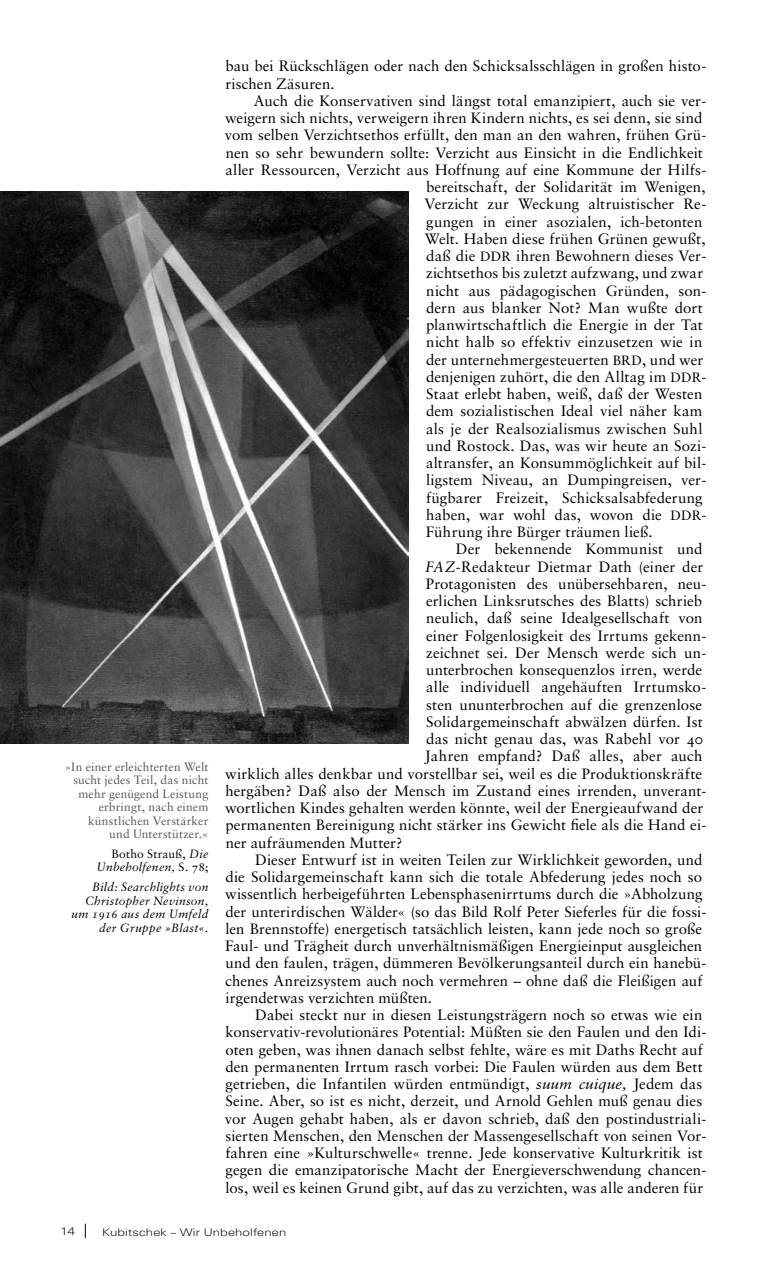
<style>
.page{position:relative;width:766px;height:1263px;background:#fff}
.page>*{position:absolute;margin:0;border:0;box-sizing:border-box;transform-origin:0 0}
.t1{font:15px/17.2px "Sabon LT Std";letter-spacing:.005em;color:#000}
.t2{font:12px/13.5px "Sabon LT Std";letter-spacing:.01em;color:#58585a;text-align:right}
.t3{font:italic 12px/13.5px "Sabon LT Std";letter-spacing:.02em;color:#000;text-align:right}
.t4{font:12px/13.5px "Sabon LT Std";letter-spacing:.02em;color:#000;text-align:right}
.t5{font:300 10.5px "LT Univers Extd";letter-spacing:.02em;color:#000}
.s1{font-style:italic}
.s2{font-size:13.5px}
</style>
<div class="page">
<svg style="left:85px;top:1224px;width:1px;height:14px"></svg>
<img style="left:0;top:191px;width:408px;height:552px">
<p class="t2" style="left:65px;top:759px;width:145px">»In einer erleichterten Welt sucht jedes Teil, das nicht mehr genügend Leistung erbringt, nach einem künstlichen Verstärker und Unterstützer.«</p>
<p class="t4" style="left:96px;top:847px;width:113px">Botho Strauß, <span class="s1">Die<br>Unbeholfenen,</span> S. 78;</p>
<p class="t3" style="left:72px;top:880px;width:138px">Bild: Searchlights von<br>Christopher Nevinson, um 1916 aus dem Umfeld der Gruppe »Blast«.</p>
<p class="t1" style="left:225px;top:57px;width:482px">bau bei Rückschlägen oder nach den Schicksalsschlägen in großen histo&shy;rischen Zäsuren.</p>
<p class="t1" style="left:254px;top:92px;width:454px">Auch die Konservativen sind längst total emanzipiert, auch sie ver-</p>
<p class="t1" style="left:225px;top:109px;width:478px">weigern sich nichts, verweigern ihren Kindern nichts, es sei denn, sie sind</p>
<p class="t1" style="left:225px;top:126px;width:483px">vom selben Verzichtsethos erfüllt, den man an den wahren, frühen Grü-</p>
<p class="t1" style="left:225px;top:144px;width:478px">nen so sehr bewundern sollte: Verzicht aus Einsicht in die Endlichkeit</p>
<p class="t1" style="left:225px;top:161px;width:482px">aller Ressourcen, Verzicht aus Hoffnung auf eine Kommune der Hilfs-</p>
<p class="t1" style="left:426px;top:178px;width:281px">bereitschaft, der Solidarität im Wenigen,</p>
<p class="t1" style="left:424px;top:195px;width:283px">Verzicht zur Weckung altruistischer Re-</p>
<p class="t1" style="left:426px;top:213px;width:277px">gungen in einer asozialen, ich-betonten</p>
<p class="t1" style="left:424px;top:230px;width:282px">Welt. Haben diese frühen Grünen gewußt,</p>
<p class="t1" style="left:426px;top:247px;width:282px">daß die <span class="s2">DDR</span> ihren Bewohnern dieses Ver-</p>
<p class="t1" style="left:426px;top:264px;width:278px">zichtsethos bis zuletzt aufzwang, und zwar</p>
<p class="t1" style="left:426px;top:282px;width:281px">nicht aus pädagogischen Gründen, son-</p>
<p class="t1" style="left:426px;top:299px;width:278px">dern aus blanker Not? Man wußte dort</p>
<p class="t1" style="left:426px;top:316px;width:278px">planwirtschaftlich die Energie in der Tat</p>
<p class="t1" style="left:426px;top:333px;width:277px">nicht halb so effektiv einzusetzen wie in</p>
<p class="t1" style="left:426px;top:351px;width:278px">der unternehmergesteuerten <span class="s2">BRD</span>, und wer</p>
<p class="t1" style="left:426px;top:368px;width:281px">denjenigen zuhört, die den Alltag im <span class="s2">DDR</span>-</p>
<p class="t1" style="left:426px;top:385px;width:278px">Staat erlebt haben, weiß, daß der Westen</p>
<p class="t1" style="left:426px;top:402px;width:278px">dem sozialistischen Ideal viel näher kam</p>
<p class="t1" style="left:426px;top:420px;width:278px">als je der Realsozialismus zwischen Suhl</p>
<p class="t1" style="left:426px;top:437px;width:282px">und Rostock. Das, was wir heute an Sozi-</p>
<p class="t1" style="left:426px;top:454px;width:282px">altransfer, an Konsummöglichkeit auf bil-</p>
<p class="t1" style="left:426px;top:471px;width:282px">ligstem Niveau, an Dumpingreisen, ver-</p>
<p class="t1" style="left:426px;top:489px;width:278px">fügbarer Freizeit, Schicksalsabfederung</p>
<p class="t1" style="left:426px;top:506px;width:281px">haben, war wohl das, wovon die <span class="s2">DDR</span>-</p>
<p class="t1" style="left:425px;top:523px;width:228px">Führung ihre Bürger träumen ließ.</p>
<p class="t1" style="left:456px;top:540px;width:248px">Der bekennende Kommunist und</p>
<p class="t1" style="left:425px;top:558px;width:279px"><span class="s1">FAZ</span>-Redakteur Dietmar Dath (einer der</p>
<p class="t1" style="left:426px;top:575px;width:282px">Protagonisten des unübersehbaren, neu-</p>
<p class="t1" style="left:426px;top:592px;width:277px">erlichen Linksrutsches des Blatts) schrieb</p>
<p class="t1" style="left:426px;top:609px;width:277px">neulich, daß seine Idealgesellschaft von</p>
<p class="t1" style="left:426px;top:627px;width:281px">einer Folgenlosigkeit des Irrtums gekenn-</p>
<p class="t1" style="left:426px;top:644px;width:281px">zeichnet sei. Der Mensch werde sich un-</p>
<p class="t1" style="left:426px;top:661px;width:277px">unterbrochen konsequenzlos irren, werde</p>
<p class="t1" style="left:426px;top:678px;width:282px">alle individuell angehäuften Irrtumsko-</p>
<p class="t1" style="left:426px;top:696px;width:277px">sten ununterbrochen auf die grenzenlose</p>
<p class="t1" style="left:426px;top:713px;width:278px">Solidargemeinschaft abwälzen dürfen. Ist</p>
<p class="t1" style="left:426px;top:730px;width:278px">das nicht genau das, was Rabehl vor 40</p>
<p class="t1" style="left:425px;top:747px;width:279px">Jahren empfand? Daß alles, aber auch</p>
<p class="t1" style="left:225px;top:765px;width:478px">wirklich alles denkbar und vorstellbar sei, weil es die Produktionskräfte</p>
<p class="t1" style="left:225px;top:782px;width:482px">hergäben? Daß also der Mensch im Zustand eines irrenden, unverant-</p>
<p class="t1" style="left:225px;top:799px;width:479px">wortlichen Kindes gehalten werden könnte, weil der Energieaufwand der</p>
<p class="t1" style="left:225px;top:816px;width:482px">permanenten Bereinigung nicht stärker ins Gewicht fiele als die Hand ei-</p>
<p class="t1" style="left:225px;top:834px;width:178px">ner aufräumenden Mutter?</p>
<p class="t1" style="left:255px;top:851px;width:448px">Dieser Entwurf ist in weiten Teilen zur Wirklichkeit geworden, und</p>
<p class="t1" style="left:225px;top:868px;width:478px">die Solidargemeinschaft kann sich die totale Abfederung jedes noch so</p>
<p class="t1" style="left:225px;top:885px;width:479px">wissentlich herbeigeführten Lebensphasenirrtums durch die »Abholzung</p>
<p class="t1" style="left:225px;top:903px;width:482px">der unterirdischen Wälder« (so das Bild Rolf Peter Sieferles für die fossi-</p>
<p class="t1" style="left:225px;top:920px;width:478px">len Brennstoffe) energetisch tatsächlich leisten, kann jede noch so große</p>
<p class="t1" style="left:225px;top:937px;width:478px">Faul- und Trägheit durch unverhältnismäßigen Energieinput ausgleichen</p>
<p class="t1" style="left:225px;top:954px;width:482px">und den faulen, trägen, dümmeren Bevölkerungsanteil durch ein hanebü-</p>
<p class="t1" style="left:225px;top:972px;width:478px">chenes Anreizsystem auch noch vermehren – ohne daß die Fleißigen auf</p>
<p class="t1" style="left:225px;top:989px;width:208px">irgendetwas verzichten müßten.</p>
<p class="t1" style="left:255px;top:1006px;width:448px">Dabei steckt nur in diesen Leistungsträgern noch so etwas wie ein</p>
<p class="t1" style="left:225px;top:1023px;width:482px">konservativ-revolutionäres Potential: Müßten sie den Faulen und den Idi-</p>
<p class="t1" style="left:225px;top:1041px;width:478px">oten geben, was ihnen danach selbst fehlte, wäre es mit Daths Recht auf</p>
<p class="t1" style="left:225px;top:1058px;width:478px">den permanenten Irrtum rasch vorbei: Die Faulen würden aus dem Bett</p>
<p class="t1" style="left:225px;top:1075px;width:478px">getrieben, die Infantilen würden entmündigt, <span class="s1">suum cuique,</span> Jedem das</p>
<p class="t1" style="left:225px;top:1092px;width:478px">Seine. Aber, so ist es nicht, derzeit, und Arnold Gehlen muß genau dies</p>
<p class="t1" style="left:225px;top:1110px;width:483px">vor Augen gehabt haben, als er davon schrieb, daß den postindustriali-</p>
<p class="t1" style="left:225px;top:1127px;width:482px">sierten Menschen, den Menschen der Massengesellschaft von seinen Vor-</p>
<p class="t1" style="left:225px;top:1144px;width:479px">fahren eine »Kulturschwelle« trenne. Jede konservative Kulturkritik ist</p>
<p class="t1" style="left:225px;top:1161px;width:482px">gegen die emanzipatorische Macht der Energieverschwendung chancen-</p>
<p class="t1" style="left:225px;top:1179px;width:479px">los, weil es keinen Grund gibt, auf das zu verzichten, was alle anderen für</p>
<p class="t5" style="left:60px;top:1225px;width:17px">14</p>
<p class="t5" style="left:102px;top:1226px;width:186px">Kubitschek – Wir Unbeholfenen</p>
</div>
